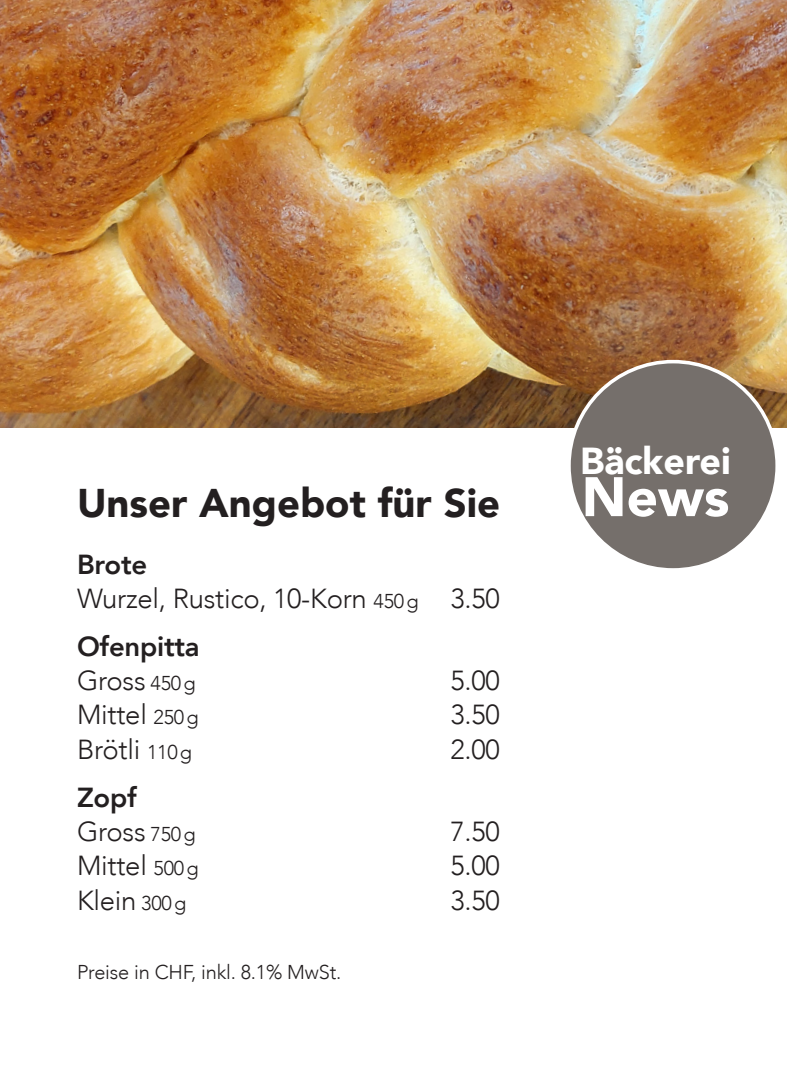
<style>
.page{position:relative;width:787px;height:1092px;background:#fff}
.page>*{position:absolute;margin:0;border:0;box-sizing:border-box;transform-origin:0 0}
.t1{font:900 55px "Avenir";color:#fff}
.t2{font:900 40px "Avenir";color:#231f20}
.t3{font:900 37.5px "Avenir";color:#fff}
.t4{font:300 27.5px "Avenir";letter-spacing:-.01em;color:#231f20}
.t5{font:800 27.5px "Avenir";letter-spacing:-.01em;color:#231f20}
.t6{font:300 20px "Avenir";letter-spacing:-.01em;color:#231f20}
.s1{font-size:20px}
</style>
<div class="page">
<img style="left:0;top:0;width:787px;height:427px">
<div style="left:569px;top:361px;width:208px;height:209px;background:#756f6b;border-radius:50%"></div>
<p class="t2" style="left:77px;top:468px;width:424px">Unser Angebot für Sie</p>
<p class="t5" style="left:77px;top:542px;width:72px">Brote</p>
<p class="t4" style="left:77px;top:582px;width:424px">Wurzel, Rustico, 10-Korn <span class="s1">450g</span> 3.50</p>
<p class="t5" style="left:77px;top:625px;width:124px">Ofenpitta</p>
<p class="t4" style="left:77px;top:664px;width:120px">Gross <span class="s1">450g</span></p>
<p class="t4" style="left:450px;top:664px;width:51px">5.00</p>
<p class="t4" style="left:77px;top:698px;width:123px">Mittel <span class="s1">250g</span></p>
<p class="t4" style="left:450px;top:698px;width:51px">3.50</p>
<p class="t4" style="left:77px;top:732px;width:117px">Brötli <span class="s1">110g</span></p>
<p class="t4" style="left:450px;top:732px;width:51px">2.00</p>
<p class="t5" style="left:77px;top:776px;width:61px">Zopf</p>
<p class="t4" style="left:77px;top:815px;width:120px">Gross <span class="s1">750g</span></p>
<p class="t4" style="left:450px;top:815px;width:51px">7.50</p>
<p class="t4" style="left:77px;top:849px;width:123px">Mittel <span class="s1">500g</span></p>
<p class="t4" style="left:450px;top:849px;width:51px">5.00</p>
<p class="t4" style="left:77px;top:883px;width:111px">Klein <span class="s1">300g</span></p>
<p class="t4" style="left:450px;top:883px;width:51px">3.50</p>
<p class="t6" style="left:77px;top:960px;width:266px">Preise in CHF, inkl. 8.1% MwSt.</p>
<p class="t3" style="left:580px;top:428px;width:152px">Bäckerei</p>
<p class="t1" style="left:581px;top:450px;width:149px">News</p>
</div>
